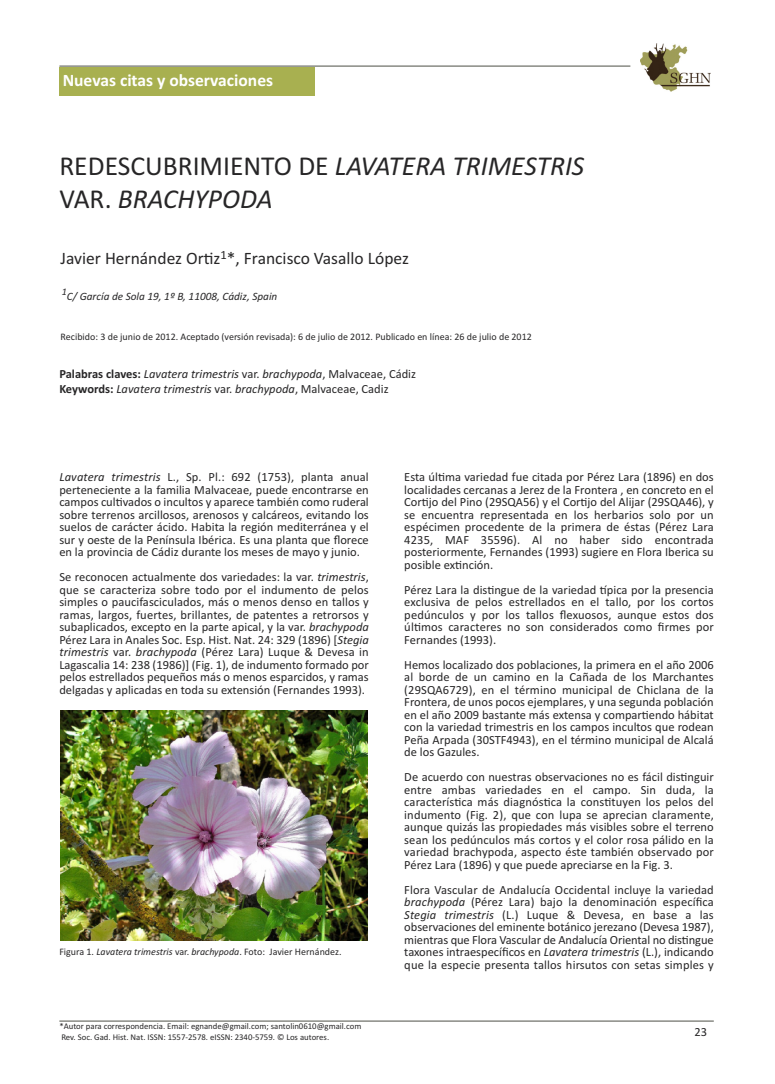
<style>
.page{position:relative;width:775px;height:1084px;background:#fff}
.page>*{position:absolute;margin:0;border:0;box-sizing:border-box;transform-origin:0 0}
.t1{font:italic 27.5px/33px "Calibri";color:#272627}
.t2{font:17.5px "Calibri";color:#272627}
.t3{font:700 17.5px "Calibri";color:#fff}
.t4{font:12.5px/12.5px "Calibri";color:#272627;text-align:justify}
.t5{font:italic 12.5px/15px "Calibri";color:#272627}
.t6{font:italic 11.25px "Calibri";color:#272627}
.t7{font:10px "Calibri";color:#272627}
.t8{font:8.75px/10.5px "Calibri";color:#272627}
.s1{font-style:normal}
.s2{font-weight:700;font-style:normal}
.s3{font-style:italic}
</style>
<div class="page">
<img style="left:640px;top:43px;width:70px;height:49px">
<div style="left:59px;top:67px;width:255px;height:29px;background:#a8b050"></div>
<hr style="left:59px;top:65px;width:571px;height:2px;background:#71736b">
<hr style="left:59px;top:1020px;width:654px;height:2px;background:#71736b">
<img style="left:60px;top:710px;width:308px;height:231px">
<h2 class="t3" style="left:63px;top:70px;width:212px">Nuevas citas y observaciones</h2>
<h1 class="t1" style="left:59px;top:149px;width:526px"><span class="s1">REDESCUBRIMIENTO DE</span> LAVATERA TRIMESTRIS<br><span class="s1">VAR.</span> BRACHYPODA</h1>
<h2 class="t2" style="left:61px;top:248px;width:350px">Javier Hernández Ortiz<sup>1</sup>*, Francisco Vasallo López</h2>
<p class="t6" style="left:62px;top:289px;width:217px"><sup>1</sup>C/ García de Sola 19, 1º B, 11008, Cádiz, Spain</p>
<p class="t7" style="left:61px;top:331px;width:472px">Recibido: 3 de junio de 2012. Aceptado (versión revisada): 6 de julio de 2012. Publicado en línea: 26 de julio de 2012</p>
<p class="t5" style="left:59px;top:367px;width:358px"><span class="s2">Palabras claves:</span> Lavatera trimestris <span class="s1">var.</span> brachypoda<span class="s1">, Malvaceae, Cádiz<br></span><span class="s2">Keywords:</span> Lavatera trimestris <span class="s1">var.</span> brachypoda<span class="s1">, Malvaceae, Cadiz</span></p>
<p class="t4" style="left:59px;top:471px;width:311px"><span class="s3">Lavatera trimestris</span> L., Sp. Pl.: 692 (1753), planta anual perteneciente a la familia Malvaceae, puede encontrarse en campos cultivados o incultos y aparece también como ruderal sobre terrenos arcillosos, arenosos y calcáreos, evitando los suelos de carácter ácido. Habita la región mediterránea y el sur y oeste de la Península Ibérica. Es una planta que florece en la provincia de Cádiz durante los meses de mayo y junio.</p>
<p class="t4" style="left:59px;top:571px;width:311px">Se reconocen actualmente dos variedades: la var. <span class="s3">trimestris</span>, que se caracteriza sobre todo por el indumento de pelos simples o paucifasciculados, más o menos denso en tallos y ramas, largos, fuertes, brillantes, de patentes a retrorsos y subaplicados, excepto en la parte apical, y la var. <span class="s3">brachypoda </span>Pérez Lara in Anales Soc. Esp. Hist. Nat. 24: 329 (1896) [<span class="s3">Stegia trimestris</span> var. <span class="s3">brachypoda</span> (Pérez Lara) Luque &amp; Devesa in Lagascalia 14: 238 (1986)] (Fig. 1), de indumento formado por pelos estrellados pequeños más o menos esparcidos, y ramas delgadas y aplicadas en toda su extensión (Fernandes 1993).</p>
<p class="t7" style="left:59px;top:945px;width:284px">Figura 1. <span class="s3">Lavatera trimestris</span> var. <span class="s3">brachypoda</span>. Foto: Javier Hernández.</p>
<p class="t4" style="left:404px;top:471px;width:311px">Esta última variedad fue citada por Pérez Lara (1896) en dos localidades cercanas a Jerez de la Frontera , en concreto en el Cortijo del Pino (29SQA56) y el Cortijo del Alijar (29SQA46), y se encuentra representada en los herbarios solo por un espécimen procedente de la primera de éstas (Pérez Lara 4235, MAF 35596). Al no haber sido encontrada posteriormente, Fernandes (1993) sugiere en Flora Iberica su posible extinción.</p>
<p class="t4" style="left:404px;top:583px;width:311px">Pérez Lara la distingue de la variedad típica por la presencia exclusiva de pelos estrellados en el tallo, por los cortos pedúnculos y por los tallos flexuosos, aunque estos dos últimos caracteres no son considerados como firmes por Fernandes (1993).</p>
<p class="t4" style="left:404px;top:658px;width:311px">Hemos localizado dos poblaciones, la primera en el año 2006 al borde de un camino en la Cañada de los Marchantes (29SQA6729), en el término municipal de Chiclana de la Frontera, de unos pocos ejemplares, y una segunda población en el año 2009 bastante más extensa y compartiendo hábitat con la variedad trimestris en los campos incultos que rodean Peña Arpada (30STF4943), en el término municipal de Alcalá de los Gazules.</p>
<p class="t4" style="left:404px;top:771px;width:311px">De acuerdo con nuestras observaciones no es fácil distinguir entre ambas variedades en el campo. Sin duda, la característica más diagnóstica la constituyen los pelos del indumento (Fig. 2), que con lupa se aprecian claramente, aunque quizás las propiedades más visibles sobre el terreno sean los pedúnculos más cortos y el color rosa pálido en la variedad brachypoda, aspecto éste también observado por Pérez Lara (1896) y que puede apreciarse en la Fig. 3.</p>
<p class="t4" style="left:404px;top:883px;width:311px">Flora Vascular de Andalucía Occidental incluye la variedad <span class="s3">brachypoda</span> (Pérez Lara) bajo la denominación específica <span class="s3">Stegia trimestris</span> (L.) Luque &amp; Devesa, en base a las observaciones del eminente botánico jerezano (Devesa 1987), mientras que Flora Vascular de Andalucía Oriental no distingue taxones intraespecíficos en <span class="s3">Lavatera trimestris</span> (L.), indicando que la especie presenta tallos hirsutos con setas simples y</p>
<p class="t8" style="left:59px;top:1021px;width:303px">*Autor para correspondencia. Email: egnande@gmail.com; santolin0610@gmail.com<br>Rev. Soc. Gad. Hist. Nat. ISSN: 1557-2578. eISSN: 2340-5759. © Los autores.</p>
<p class="t4" style="left:694px;top:1025px;width:14px">23</p>
</div>
